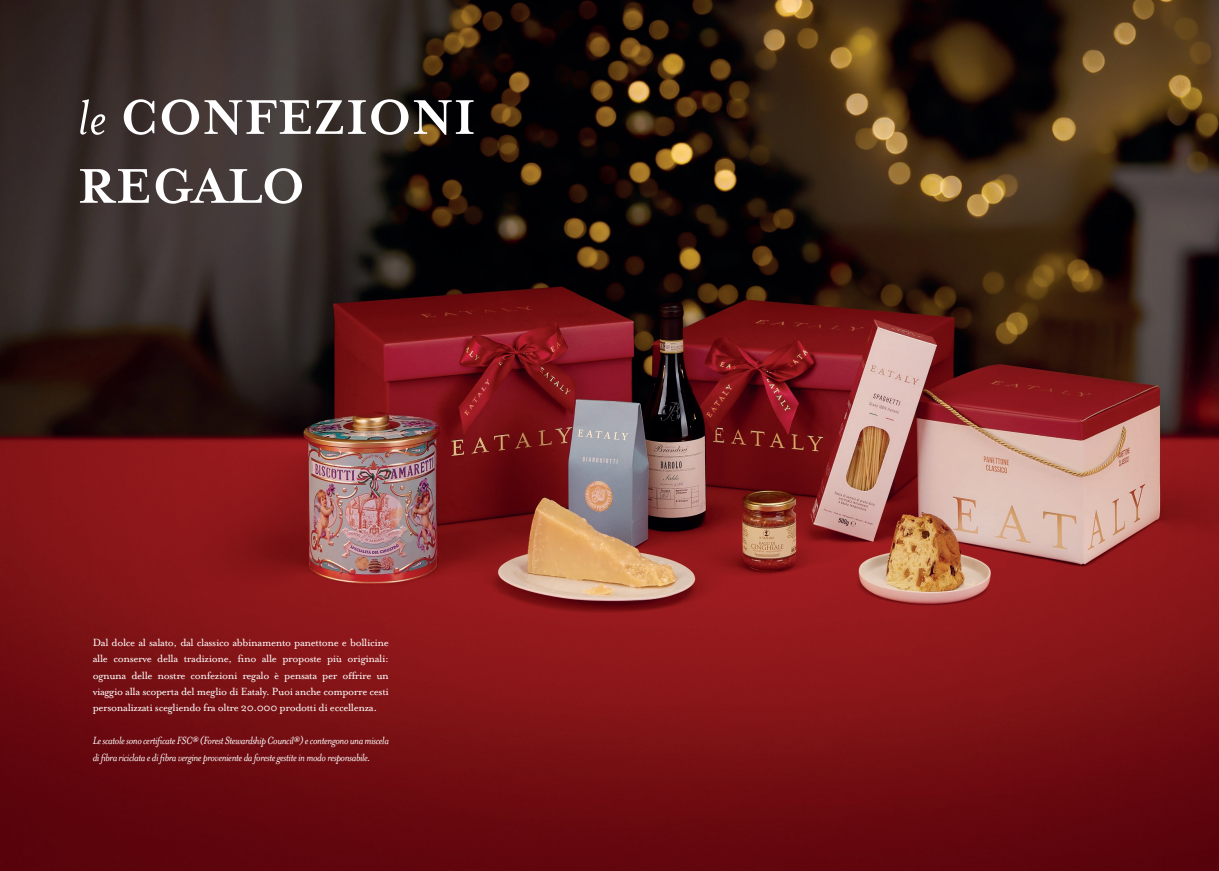
<style>
.page{position:relative;width:1219px;height:871px;background:#fff}
.page>*{position:absolute;margin:0;border:0;box-sizing:border-box;transform-origin:0 0}
.t1{font:700 56px/68.8px "Mrs Eaves";color:#fff}
.t2{font:12px/16.4px "Mrs Eaves Roman";letter-spacing:-.03em;color:#fff;text-align:justify}
.t3{font:italic 12px/16.4px "Mrs Eaves";letter-spacing:-.03em;color:#fff}
.s1{font-weight:400;font-style:italic}
</style>
<div class="page">
<img style="left:0;top:0;width:1219px;height:870px">
<h1 class="t1" style="left:78px;top:83px;width:399px"><span class="s1">le</span> CONFEZIONI<br>REGALO</h1>
<p class="t2" style="left:93px;top:634px;width:298px">Dal dolce al salato, dal classico abbinamento panettone e bollicine alle conserve della tradizione, fino alle proposte più originali: ognuna delle nostre confezioni regalo è pensata per offrire un viaggio alla scoperta del meglio di Eataly. Puoi anche comporre cesti personalizzati scegliendo fra oltre 20.000 prodotti di eccellenza.</p>
<p class="t3" style="left:93px;top:732px;width:298px">Le scatole sono certificate FSC® (Forest Stewardship Council®) e contengono una miscela di fibra riciclata e di fibra vergine proveniente da foreste gestite in modo responsabile.</p>
</div>
